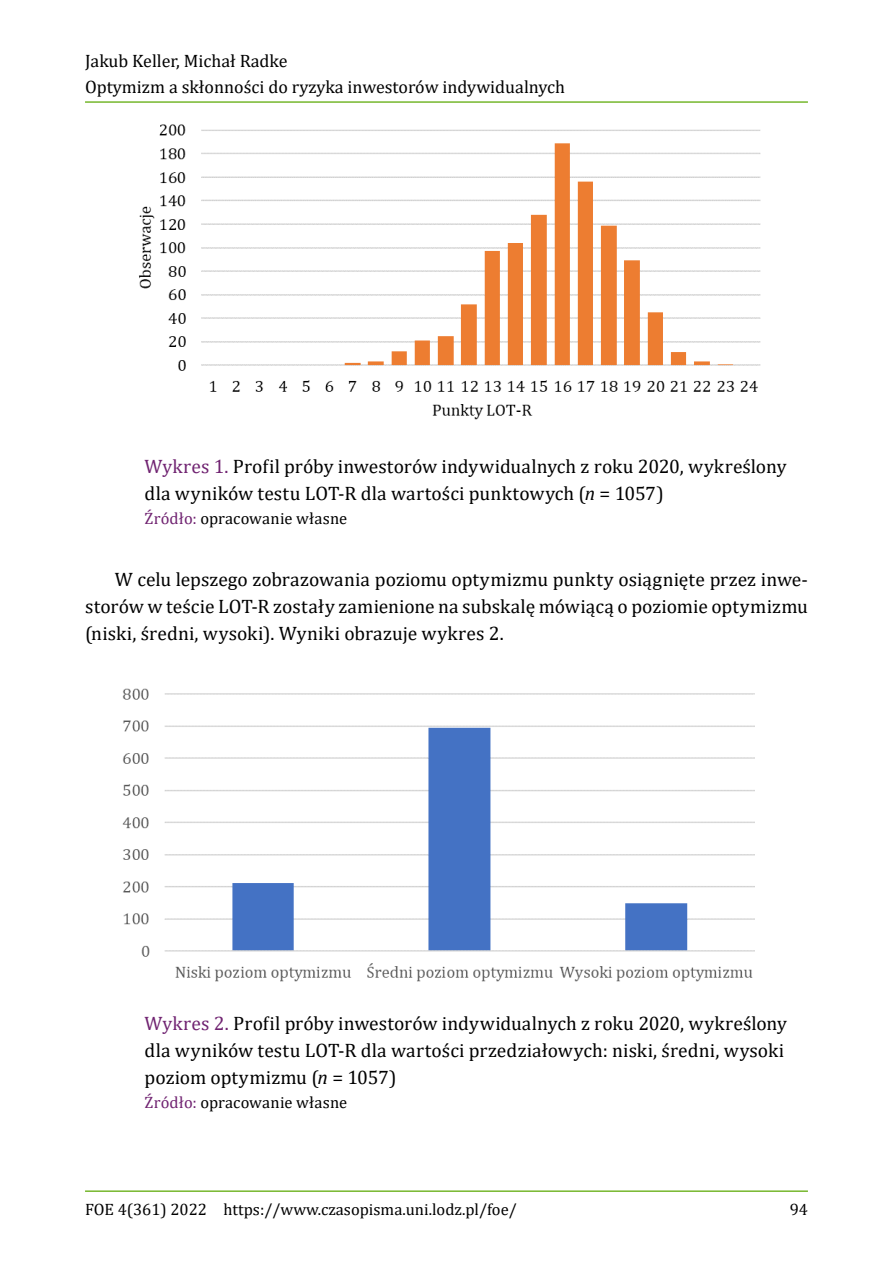
<style>
.page{position:relative;width:893px;height:1263px;background:#fff}
.page>*{position:absolute;margin:0;border:0;box-sizing:border-box;transform-origin:0 0}
.Rysunek_H{font:19.5px/27px "Cambria";letter-spacing:.005em;color:#000}
.txt{font:19.5px/27px "Cambria";letter-spacing:.01em;color:#000;text-align:justify}
.t1{font:18px/25.8px "Cambria";color:#000}
.Source{font:16.5px "Cambria";color:#000}
.s1{color:#702371}
.s2{font-style:italic}
</style>
<div class="page">
<hr style="left:85px;top:101px;width:723px;height:2px;background:#76b72d">
<hr style="left:85px;top:1190px;width:723px;height:2px;background:#76b72d">
<img style="left:139px;top:124px;width:622px;height:296px">
<img style="left:122px;top:688px;width:633px;height:294px">
<p class="t1" style="left:85px;top:48px;width:482px">Jakub Keller, Michał Radke<br>Optymizm a skłonności do ryzyka inwestorów indywidualnych</p>
<p class="Rysunek_H" style="left:145px;top:452px;width:643px"><span class="s1">Wykres 1.</span> Profil próby inwestorów indywidualnych z roku 2020, wykreślony dla wyników testu LOT‑R dla wartości punktowych (<span class="s2">n</span> = 1057)</p>
<p class="Source" style="left:145px;top:508px;width:204px"><span class="s1">Źródło:</span> opracowanie własne</p>
<p class="txt" style="left:85px;top:566px;width:724px;text-indent:30px">W celu lepszego zobrazowania poziomu optymizmu punkty osiągnięte przez inwe&shy;storów w teście LOT‑R zostały zamienione na subskalę mówiącą o poziomie optymizmu (niski, średni, wysoki). Wyniki obrazuje wykres 2.</p>
<p class="Rysunek_H" style="left:145px;top:1010px;width:644px"><span class="s1">Wykres 2.</span> Profil próby inwestorów indywidualnych z roku 2020, wykreślony dla wyników testu LOT‑R dla wartości przedziałowych: niski, średni, wysoki poziom optymizmu (<span class="s2">n</span> = 1057)</p>
<p class="Source" style="left:145px;top:1092px;width:204px"><span class="s1">Źródło:</span> opracowanie własne</p>
<p class="Source" style="left:85px;top:1199px;width:433px">FOE 4(361) 2022 https://www.czasopisma.uni.lodz.pl/foe/</p>
<p class="Source" style="left:790px;top:1199px;width:20px">94</p>
</div>
